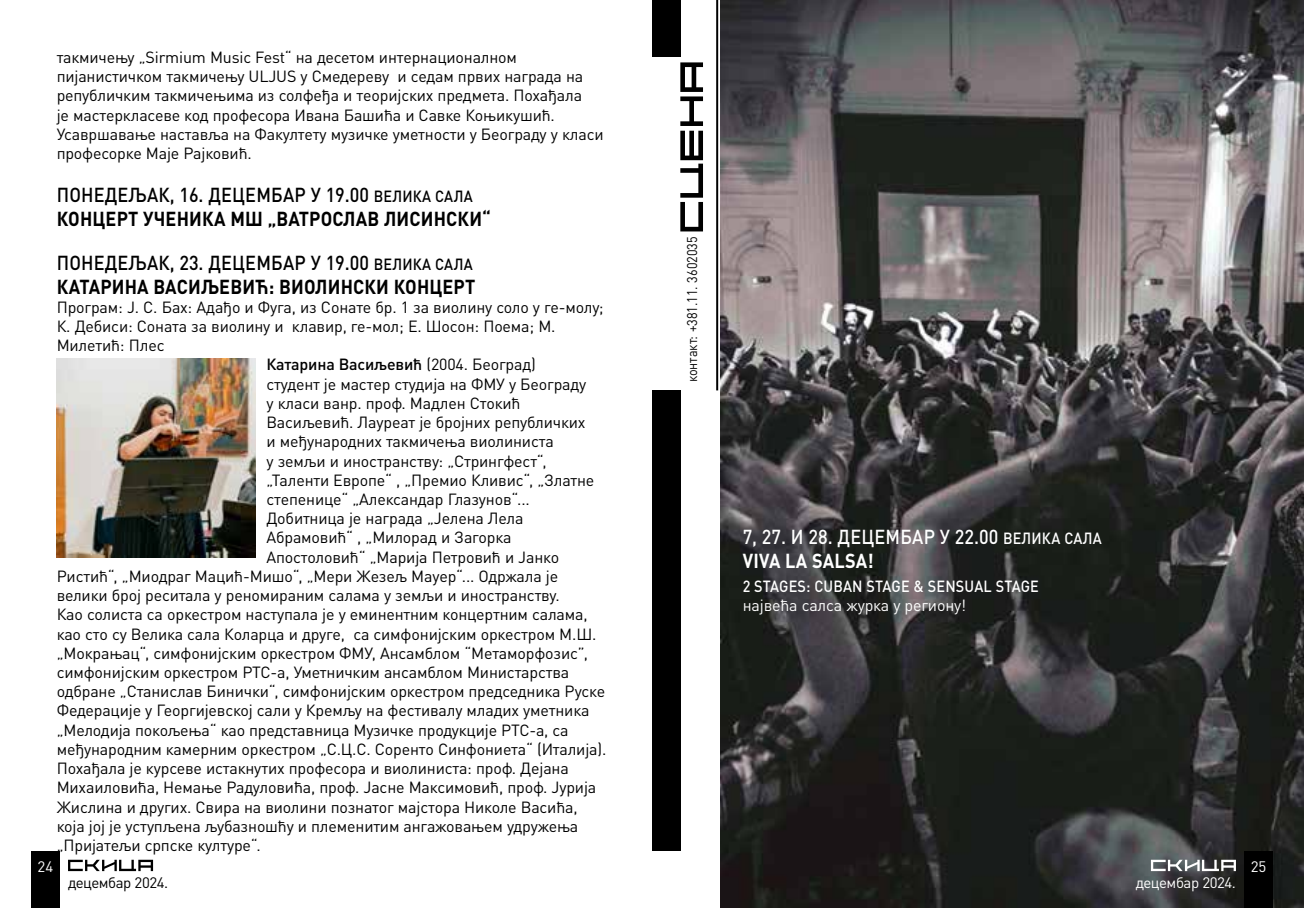
<style>
.page{position:relative;width:1304px;height:908px;background:#fff}
.page>*{position:absolute;margin:0;border:0;box-sizing:border-box;transform-origin:0 0}
.t1{font:700 20px/24px "DIN Pro";letter-spacing:.115em;color:#000;scale:.9 1}
.t2{font:500 20px "DIN Pro";letter-spacing:.01em;color:#fff;scale:.9 1}
.t3{font:700 20px "DIN Pro";letter-spacing:.01em;color:#fff;scale:.9 1}
.t4{font:16px/19.2px "DIN Pro";letter-spacing:-.01em;color:#000}
.t5{font:500 16px "DIN Pro";letter-spacing:.01em;color:#fff;scale:.9 1}
.t6{font:500 16px "DIN Pro";color:#000}
.t7{font:16px "DIN Pro";letter-spacing:-.01em;color:#fff}
.t8{font:15px "DIN Pro";letter-spacing:-.03em;color:#fff}
.t9{font:15px "DIN Pro";letter-spacing:-.03em;color:#000}
.t10{font:14px "DIN Pro";color:#000;scale:.9 1}
.s1{font-weight:500}
.s2{font-weight:500;font-size:16px}
.s3{font-weight:400}
.s4{font-size:16px}
</style>
<div class="page">
<div style="left:31px;top:850px;width:29px;height:57px;background:#000"></div>
<svg style="left:68px;top:859px;width:85px;height:11px"></svg>
<img style="left:57px;top:358px;width:198px;height:199px">
<div style="left:652px;top:390px;width:28px;height:460px;background:#000"></div>
<div style="left:652px;top:0;width:28px;height:57px;background:#000"></div>
<svg style="left:680px;top:62px;width:23px;height:169px"></svg>
<hr style="left:716px;top:0;width:2px;height:390px;background:#000">
<img style="left:720px;top:0;width:584px;height:907px">
<div style="left:1244px;top:850px;width:29px;height:57px;background:#000"></div>
<svg style="left:1151px;top:859px;width:85px;height:11px"></svg>
<p class="t4" style="left:57px;top:46px;width:548px">такмичењу „Sirmium Music Fest“ на десетом интернационалном пијанистичком такмичењу ULJUS у Смедереву и седам првих награда на републичким такмичењима из солфеђа и теоријских предмета. Похађала<br>је мастеркласеве код професора Ивана Башића и Савке Коњикушић.<br>Усавршавање наставља на Факултету музичке уметности у Београду у класи професорке Маје Рајковић.</p>
<p class="t1" style="left:57px;top:181px;width:484px"><span class="s1">п онедељак, 16. децембар у 19.00</span> <span class="s2">велика сала </span>концерт ученика МШ „ватрослав лисински“</p>
<p class="t1" style="left:57px;top:248px;width:466px"><span class="s1">п онедељак, 23. децембар у 19.00</span> <span class="s2">велика сала<br></span>Катарина Васиљевић : Виолински концерт</p>
<p class="t4" style="left:57px;top:296px;width:548px">Програм: Ј. С. Бах: Адађо и Фуга, из Сонате бр. 1 за виолину соло у ге-молу;</p>
<p class="t4" style="left:57px;top:315px;width:500px">К. Дебиси: Соната за виолину и клавир, ге-мол; Е. Шосон: Поема; М.</p>
<p class="t4" style="left:57px;top:334px;width:109px">Милетић: Плес</p>
<p class="t6" style="left:266px;top:351px;width:271px">Катарина Васиљевић <span class="s3">(2004. Београд)</span></p>
<p class="t4" style="left:266px;top:372px;width:321px">студент је мастер студија на ФМУ у Београду</p>
<p class="t4" style="left:266px;top:392px;width:256px">у класи ванр. проф. Мадлен Стокић</p>
<p class="t4" style="left:266px;top:411px;width:321px">Васиљевић. Лауреат је бројних републичких</p>
<p class="t4" style="left:266px;top:430px;width:289px">и међународних такмичења виолиниста</p>
<p class="t4" style="left:266px;top:449px;width:282px">у земљи и иностранству: „Стрингфест“,</p>
<p class="t4" style="left:266px;top:468px;width:329px">„Таленти Европе“ , „Премио Кливис“, „Златне</p>
<p class="t4" style="left:266px;top:488px;width:265px">степенице“ „Александар Глазунов“...</p>
<p class="t4" style="left:266px;top:507px;width:259px">Добитница је награда „Јелена Лела</p>
<p class="t4" style="left:266px;top:526px;width:247px">Абрамовић“ , „Милорад и Загорка</p>
<p class="t4" style="left:266px;top:545px;width:294px">Апостоловић“ „Марија Петровић и Јанко</p>
<p class="t4" style="left:57px;top:564px;width:503px">Ристић“, „Миодраг Мацић-Мишо“, „Мери Жезељ Маyер“... Одржала је</p>
<p class="t4" style="left:57px;top:584px;width:505px">велики број реситала у реномираним салама у земљи и иностранству.</p>
<p class="t4" style="left:57px;top:603px;width:532px">Као солиста са оркестром наступала је у еминентним концертним салама,</p>
<p class="t4" style="left:57px;top:622px;width:541px">као сто су Велика сала Коларца и друге, са симфонијским оркестром М.Ш.</p>
<p class="t4" style="left:57px;top:641px;width:533px">„Мокрањац“, симфонијским оркестром ФМУ, Ансамблом “Метаморфозис”,</p>
<p class="t4" style="left:57px;top:660px;width:514px">симфонијским оркестром РТС-а, Уметничким ансамблом Министарства</p>
<p class="t4" style="left:57px;top:680px;width:550px">одбране „Станислав Бинички“, симфонијским оркестром председника Руске</p>
<p class="t4" style="left:57px;top:699px;width:534px">Федерације у Георгијевској сали у Кремљу на фестивалу младих уметника</p>
<p class="t4" style="left:57px;top:718px;width:513px">„Мелодија покољења“ као представница Музичке продукције РТС-а, са</p>
<p class="t4" style="left:57px;top:737px;width:551px">међународним камерним оркестром „С.Ц.С. Соренто Синфониета“ (Италија).</p>
<p class="t4" style="left:57px;top:756px;width:514px">Похађала је курсеве истакнутих професора и виолиниста: проф. Дејана</p>
<p class="t4" style="left:57px;top:776px;width:541px">Михаиловића, Немање Радуловића, проф. Јасне Максимовић, проф. Јурија</p>
<p class="t4" style="left:57px;top:795px;width:522px">Жислина и других. Свира на виолини познатог мајстора Николе Васића,</p>
<p class="t4" style="left:57px;top:814px;width:523px">која јој је уступљена љубазношћу и племенитим ангажовањем удружења</p>
<p class="t4" style="left:57px;top:833px;width:206px">„Пријатељи српске културе“.</p>
<p class="t8" style="left:38px;top:853px;width:17px">24</p>
<p class="t9" style="left:68px;top:870px;width:102px">децембар 2024.</p>
<p class="t10" style="left:681px;top:382px;width:163px;rotate:-90deg">контакт: +381.11. 3602035</p>
<p class="t2" style="left:743px;top:520px;width:301px">7, 27. и 28. децембар У 22.00 <span class="s4">ВЕЛИКА</span></p>
<p class="t5" style="left:1064px;top:524px;width:12px">САЛА</p>
<p class="t3" style="left:743px;top:543px;width:147px">VIVA LA SALSA!</p>
<p class="t5" style="left:743px;top:572px;width:331px">2 STAGES: CUBAN STAGE &amp; SENSUAL STAGE</p>
<p class="t7" style="left:743px;top:592px;width:225px">највећа салса журка у региону!</p>
<p class="t8" style="left:1136px;top:870px;width:102px">децембар 2024.</p>
<p class="t8" style="left:1251px;top:853px;width:17px">25</p>
</div>
